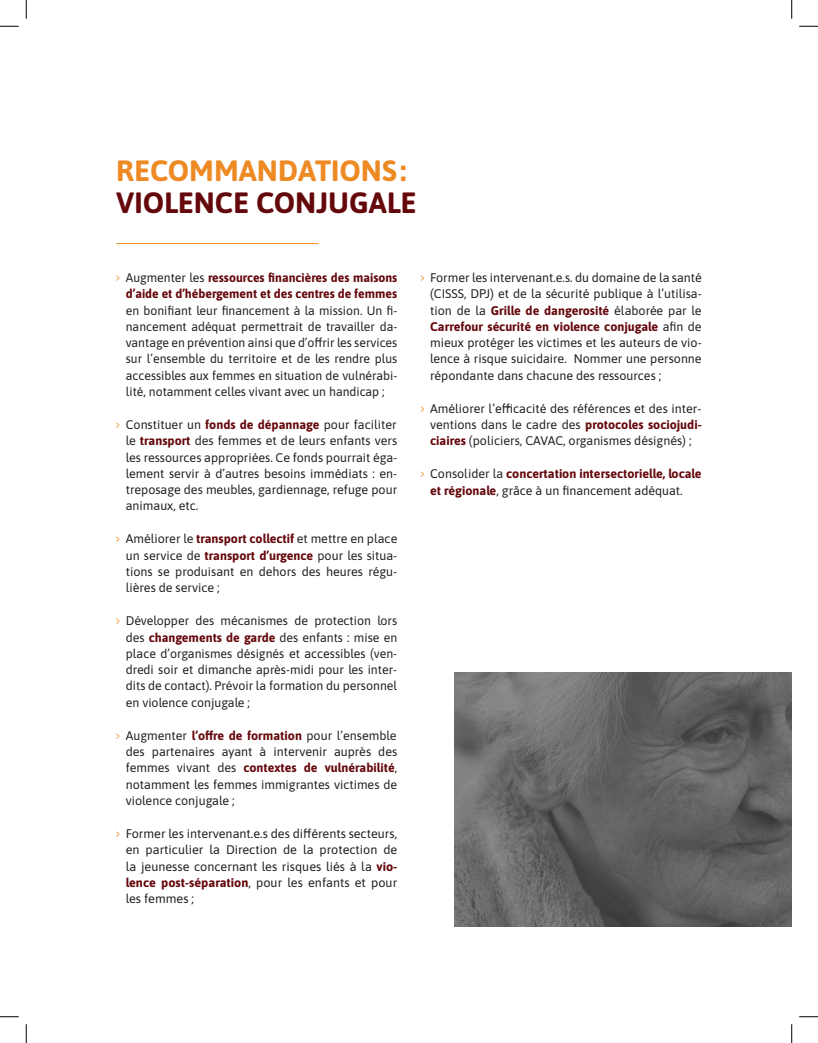
<style>
.page{position:relative;width:818px;height:1043px;background:#fff}
.page>*{position:absolute;margin:0;border:0;box-sizing:border-box;transform-origin:0 0}
.t1{font:700 29.38px/31.2px "Asap";color:#65080c}
.t2{font:12.5px/16.2px "Asap";color:#231f20;text-align:justify}
.t3{font:700 12.5px/16.2px "Asap";color:#65080c}
.s1{color:#ee8a24}
.s2{font-weight:700;color:#65080c}
.s3{font-weight:400;color:#ee8a24}
.s4{font-weight:400;color:#231f20}
</style>
<div class="page">
<hr style="left:116px;top:243px;width:203px;height:1px;background:#ee8a24">
<img style="left:454px;top:672px;width:337px;height:254px">
<svg style="left:0;top:25px;width:19px;height:2px"></svg>
<svg style="left:799px;top:25px;width:19px;height:2px"></svg>
<svg style="left:0;top:1016px;width:19px;height:1px"></svg>
<svg style="left:799px;top:1016px;width:19px;height:1px"></svg>
<svg style="left:25px;top:0;width:2px;height:19px"></svg>
<svg style="left:25px;top:1024px;width:2px;height:18px"></svg>
<svg style="left:791px;top:0;width:1px;height:19px"></svg>
<svg style="left:791px;top:1024px;width:1px;height:18px"></svg>
<p class="t1" style="left:116px;top:154px;width:301px"><span class="s1">RECOMMANDATIONS:<br></span>VIOLENCE CONJUGALE</p>
<p class="t2" style="left:126px;top:269px;width:273px;text-indent:-9px"><span class="s1">&gt;</span> Augmenter les <span class="s2">ressources financières des maisons d’aide et d’hébergement et des centres de femmes </span>en bonifiant leur financement à la mission. Un fi&shy;nancement adéquat permettrait de travailler da&shy;vantage en prévention ainsi que d’offrir les services sur l’ensemble du territoire et de les rendre plus accessibles aux femmes en situation de vulnérabi&shy;lité, notamment celles vivant avec un handicap ;</p>
<p class="t2" style="left:126px;top:416px;width:273px;text-indent:-9px"><span class="s1">&gt;</span> Constituer un <span class="s2">fonds de dépannage</span> pour faciliter le <span class="s2">transport</span> des femmes et de leurs enfants vers les ressources appropriées. Ce fonds pourrait éga&shy;lement servir à d’autres besoins immédiats : en&shy;treposage des meubles, gardiennage, refuge pour animaux, etc.</p>
<p class="t2" style="left:126px;top:530px;width:273px;text-indent:-9px"><span class="s1">&gt;</span> Améliorer le <span class="s2">transport collectif</span> et mettre en place un service de <span class="s2">transport d’urgence</span> pour les situa&shy;tions se produisant en dehors des heures régu&shy;lières de service ;</p>
<p class="t2" style="left:126px;top:612px;width:273px;text-indent:-9px"><span class="s1">&gt;</span> Développer des mécanismes de protection lors des <span class="s2">changements de garde</span> des enfants : mise en place d’organismes désignés et accessibles (ven&shy;dredi soir et dimanche après-midi pour les inter&shy;dits de contact). Prévoir la formation du personnel en violence conjugale ;</p>
<p class="t2" style="left:126px;top:726px;width:273px;text-indent:-9px"><span class="s1">&gt;</span> Augmenter <span class="s2">l’offre de formation</span> pour l’ensemble des partenaires ayant à intervenir auprès des femmes vivant des <span class="s2">contextes de vulnérabilité</span>, notamment les femmes immigrantes victimes de violence conjugale ;</p>
<p class="t2" style="left:126px;top:824px;width:273px;text-indent:-9px"><span class="s1">&gt;</span> Former les intervenant.e.s des différents secteurs, en particulier la Direction de la protection de la jeunesse concernant les risques liés à la <span class="s2">vio&shy;lence post-séparation</span>, pour les enfants et pour les femmes ;</p>
<p class="t2" style="left:430px;top:269px;width:273px;text-indent:-9px"><span class="s1">&gt;</span> Former les intervenant.e.s. du domaine de la santé (CISSS, DPJ) et de la sécurité publique à l’utilisa&shy;tion de la <span class="s2">Grille de dangerosité</span> élaborée par le <span class="s2">Carrefour sécurité en violence conjugale</span> afin de mieux protéger les victimes et les auteurs de vio&shy;lence à risque suicidaire. Nommer une personne répondante dans chacune des ressources ;</p>
<p class="t2" style="left:430px;top:399px;width:273px;text-indent:-9px"><span class="s1">&gt;</span> Améliorer l’efficacité des références et des inter&shy;ventions dans le cadre des <span class="s2">protocoles sociojudi&shy;ciaires</span> (policiers, CAVAC, organismes désignés) ;</p>
<p class="t3" style="left:430px;top:465px;width:273px;text-indent:-9px"><span class="s3">&gt;</span> <span class="s4">Consolider la</span> concertation intersectorielle, locale et régionale<span class="s4">, grâce à un financement adéquat.</span></p>
</div>
